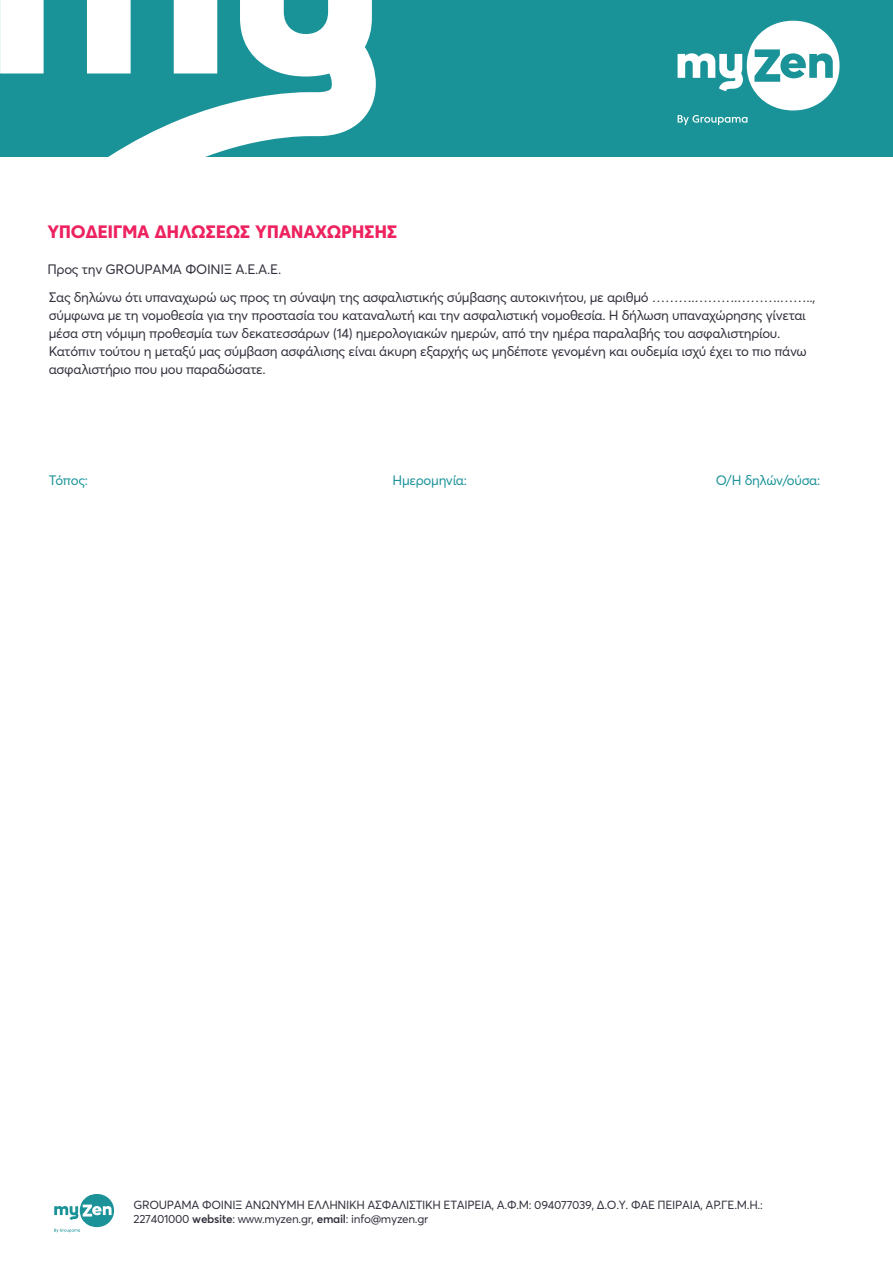
<style>
.page{position:relative;width:893px;height:1263px;background:#fff}
.page>*{position:absolute;margin:0;border:0;box-sizing:border-box;transform-origin:0 0}
.t1{font:800 18px "Core Sans C 75";letter-spacing:-.02em;color:#ed225f}
.t2{font:13.5px/18px "Averta";letter-spacing:-.025em;color:#31313d}
.t3{font:13.5px "Averta";letter-spacing:-.025em;color:#1a9398}
.t4{font:11.7px/14.1px "Averta";letter-spacing:-.025em;color:#31313d}
.s1{font-family:"Arial"}
.s2{font-weight:600}
.s3{font-family:"Segoe UI"}
</style>
<div class="page">
<div style="left:0;top:0;width:892px;height:156px;background:#1a9398"></div>
<svg style="left:0;top:0;width:376px;height:156px"></svg>
<svg style="left:678px;top:21px;width:161px;height:104px"></svg>
<svg style="left:54px;top:1194px;width:60px;height:38px"></svg>
<h1 class="t1" style="left:47px;top:220px;width:352px">ΥΠΟΔΕΙΓΜΑ ΔΗΛΩΣΕΩΣ ΥΠΑΝΑΧΩΡΗΣΗΣ</h1>
<p class="t2" style="left:47px;top:256px;width:769px;line-height:27.5px">Προς την GROUPAMA ΦΟΙΝΙΞ Α.Ε.Α.Ε.<br>Σας δηλώνω ότι υπαναχωρώ ως προς τη σύναψη της ασφαλιστικής σύµβασης αυτοκινήτου, µε αριθµό ……….……….……….……..,</p>
<p class="t2" style="left:49px;top:306px;width:759px">σύµφωνα µε τη νοµοθεσία για την προστασία του καταναλωτή και την ασφαλιστική νοµοθεσία. Η δήλωση υπαναχώρησης γίνεται µέσα στη νόµιµη προθεσµία των δεκατεσσάρων (14) ηµερολογιακών ηµερών, από την ηµέρα παραλαβής του ασφαλιστηρίου.<br>Κατόπιν τούτου η μεταξύ μας σύμβαση ασφάλισης είναι άκυρη εξαρχής ως μηδέποτε γενομένη και ουδεμία ισχύ έχει το πιο πάνω ασφαλιστήριο που μου παραδώσατε.</p>
<p class="t3" style="left:49px;top:471px;width:41px">Τόπος:</p>
<p class="t3" style="left:393px;top:471px;width:76px">Ημερομηνία:</p>
<p class="t3" style="left:716px;top:471px;width:106px">Ο/Η δηλών/ούσα:</p>
<p class="t4" style="left:134px;top:1198px;width:631px">GROUPAMA ΦΟΙΝΙΞ ΑΝΩΝ<span class="s1">Υ</span>ΜΗ ΕΛΛΗΝΙΚΗ ΑΣΦΑΛΙΣΤΙΚΗ ΕΤΑΙΡΕΙΑ, Α.Φ.Μ: 094077039, Δ.Ο.Υ. ΦΑΕ ΠΕΙΡΑΙΑ, ΑΡ.ΓΕ.Μ.Η.:<br>227401000 <span class="s2">website</span>: <span class="s3">www.</span>myzen.gr, <span class="s2">email</span>: info@myzen.gr</p>
</div>
